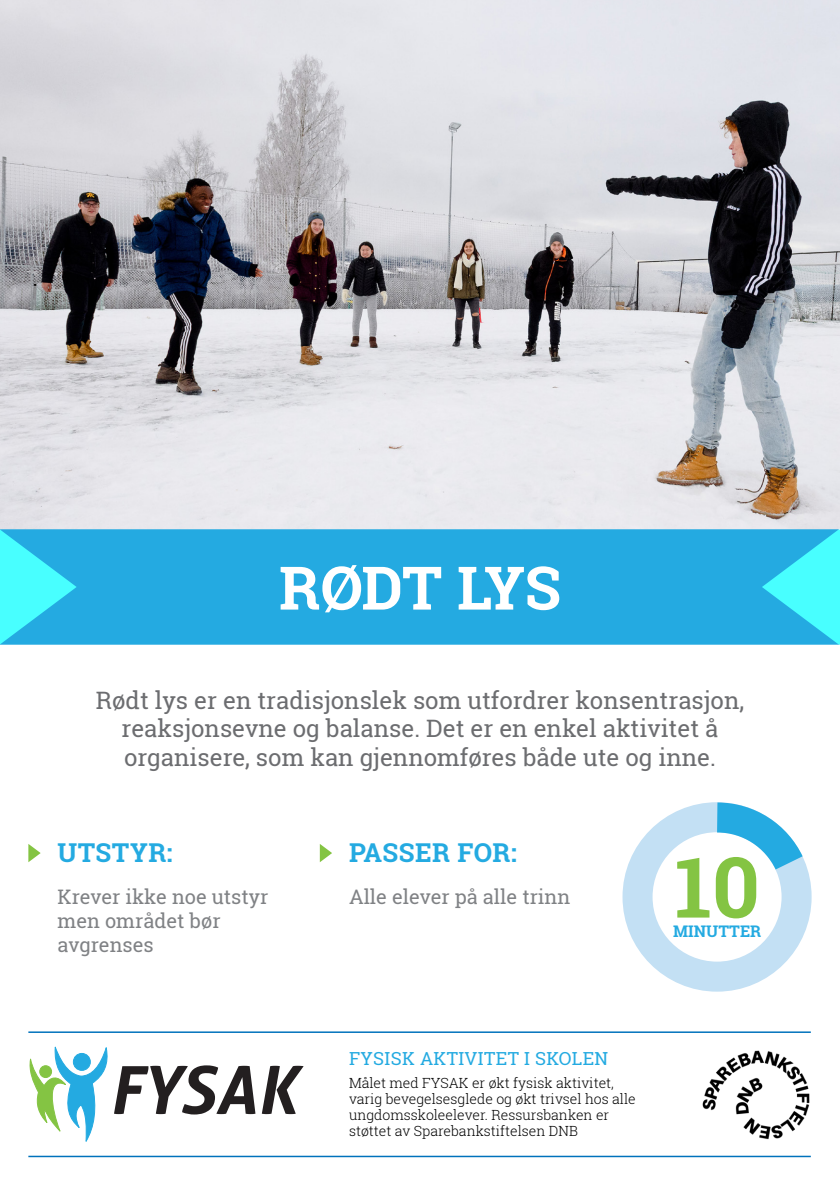
<style>
.page{position:relative;width:840px;height:1191px;background:#fff}
.page>*{position:absolute;margin:0;border:0;box-sizing:border-box;transform-origin:0 0}
.Tittel_neg{font:700 84px "Roboto Slab";color:#84c443}
.Tittel_neg-2{font:700 60px "Roboto Slab";letter-spacing:-.01em;color:#fff}
.Tittel2{font:700 26px "Roboto Slab";letter-spacing:.02em;color:#24aae1}
.Ingress{font:24px/28.8px "Roboto Slab";color:#6c6d70;text-align:center}
.Ingress2{font:20px/24px "Roboto Slab";color:#808285}
.t1{font:18px "Roboto Slab";letter-spacing:.02em;color:#24aae1}
.Tittel_neg-3{font:700 16px "Roboto Slab";color:#24aae1}
.t2{font:300 14px/16px "Roboto Slab";color:#000}
</style>
<div class="page">
<img style="left:0;top:0;width:839px;height:529px">
<svg style="left:262px;top:1065px;width:41px;height:49px"></svg>
<svg style="left:29px;top:1046px;width:226px;height:96px"></svg>
<div style="left:40px;top:1065px;width:12px;height:12px;background:#84c443;border-radius:50%"></div>
<div style="left:39px;top:1065px;width:13px;height:13px;border:1px solid #84c443;border-radius:50%"></div>
<div style="left:77px;top:529px;width:684px;height:115px;background:#24aae1"></div>
<svg style="left:0;top:502px;width:77px;height:143px;background:#57d6ee"></svg>
<svg style="left:761px;top:502px;width:78px;height:143px;background:#54d1e7"></svg>
<svg style="left:28px;top:844px;width:13px;height:18px"></svg>
<hr style="left:28px;top:1031px;width:782px;height:2px;background:#0072bc">
<hr style="left:28px;top:1155px;width:782px;height:2px;background:#0072bc">
<svg style="left:319px;top:844px;width:13px;height:18px"></svg>
<img style="left:702px;top:1050px;width:108px;height:90px">
<div style="left:622px;top:802px;width:189px;height:189px;border:30px solid #c3e0f4;border-radius:50%"></div>
<svg style="left:686px;top:802px;width:126px;height:101px"></svg>
<p class="Tittel_neg-2" style="left:279px;top:546px;width:283px">RØDT LYS</p>
<p class="Ingress" style="left:96px;top:685px;width:649px">Rødt lys er en tradisjonslek som utfordrer konsentrasjon, reaksjonsevne og balanse. Det er en enkel aktivitet å organisere, som kan gjennomføres både ute og inne.</p>
<p class="Tittel2" style="left:57px;top:835px;width:116px">UTSTYR:</p>
<p class="Ingress2" style="left:57px;top:884px;width:212px">Krever ikke noe utstyr men området bør avgrenses</p>
<p class="Tittel2" style="left:349px;top:835px;width:169px">PASSER FOR:</p>
<p class="Ingress2" style="left:349px;top:884px;width:223px">Alle elever på alle trinn</p>
<p class="Tittel_neg" style="left:674px;top:829px;width:87px">10</p>
<p class="Tittel_neg-3" style="left:672px;top:920px;width:89px">MINUTTER</p>
<p class="t1" style="left:349px;top:1046px;width:260px">FYSISK AKTIVITET I SKOLEN</p>
<p class="t2" style="left:349px;top:1074px;width:288px">Målet med FYSAK er økt fysisk aktivitet, varig bevegelsesglede og økt trivsel hos alle ungdomsskoleelever. Ressursbanken er støttet av Sparebankstiftelsen DNB</p>
</div>
